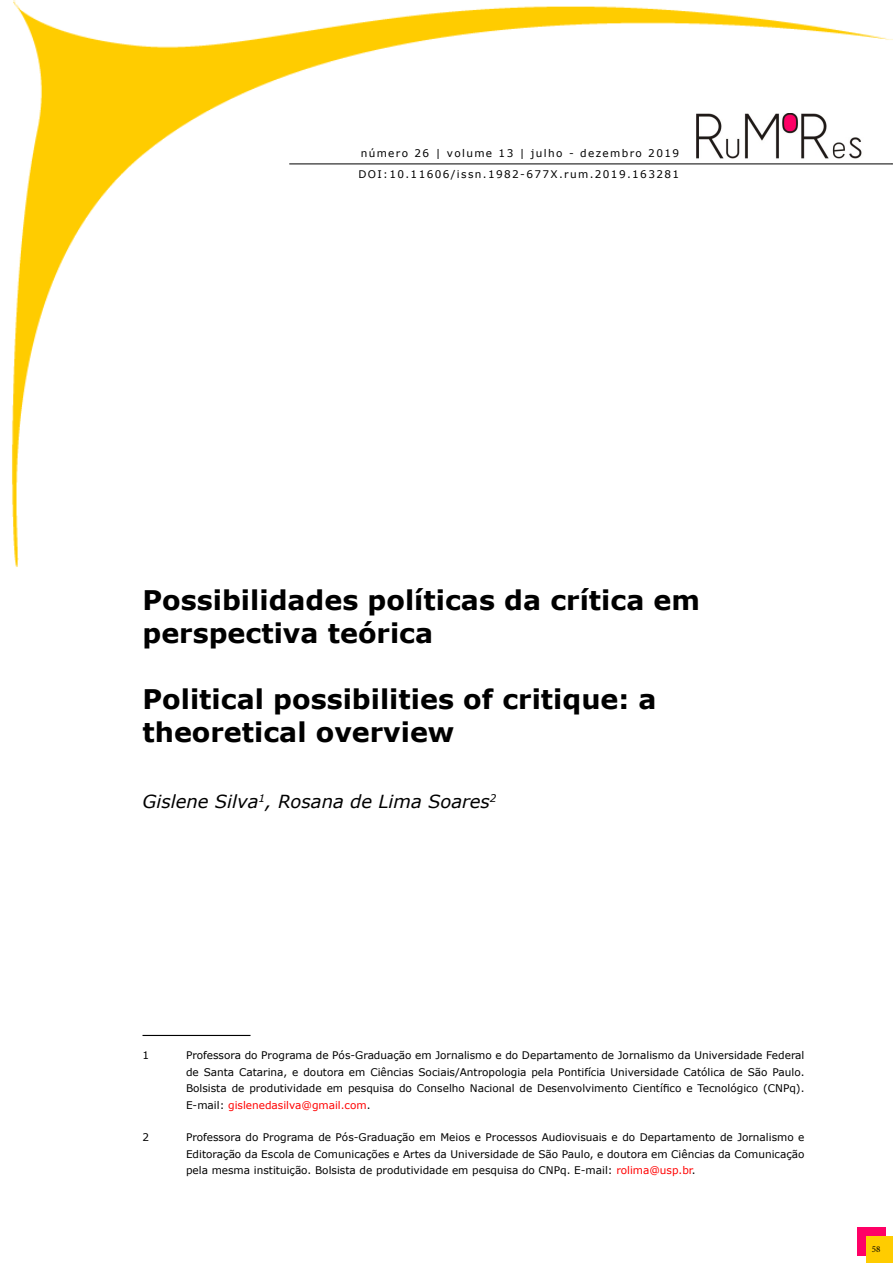
<style>
.page{position:relative;width:893px;height:1263px;background:#fff}
.page>*{position:absolute;margin:0;border:0;box-sizing:border-box;transform-origin:0 0}
.t1{font:700 27px/33.2px "Verdana";color:#000}
.t2{font:italic 18px "Verdana";color:#000}
.t3{font:10.5px/16.5px "Verdana";color:#000;text-align:justify}
.t4{font:10.5px "Verdana";letter-spacing:.13em;color:#000}
.t5{font:9px "Minion Pro";color:#000}
.s1{color:#f00}
</style>
<div class="page">
<div style="left:857px;top:1227px;width:29px;height:28px;background:#f06"></div>
<div style="left:866px;top:1236px;width:27px;height:27px;background:#fc0"></div>
<img style="left:12px;top:0;width:881px;height:567px">
<hr style="left:289px;top:164px;width:604px;height:1px;background:#000">
<hr style="left:142px;top:1035px;width:108px;height:1px;background:#000">
<p class="t4" style="left:361px;top:146px;width:320px">número 26 | volume 13 | julho - dezembro 2019</p>
<p class="t4" style="left:358px;top:167px;width:322px">DOI:10.11606/issn.1982-677X.rum.2019.163281</p>
<h1 class="t1" style="left:142px;top:582px;width:559px">Possibilidades políticas da crítica em perspectiva teórica</h1>
<h1 class="t1" style="left:142px;top:682px;width:516px">Political possibilities of critique: a theoretical overview</h1>
<h2 class="t2" style="left:142px;top:789px;width:356px">Gislene Silva<sup>1</sup>, Rosana de Lima Soares<sup>2</sup></h2>
<p class="t3" style="left:142px;top:1047px;width:8px">1</p>
<p class="t3" style="left:186px;top:1047px;width:620px">Professora do Programa de Pós-Graduação em Jornalismo e do Departamento de Jornalismo da Universidade Federal de Santa Catarina, e doutora em Ciências Sociais/Antropologia pela Pontifícia Universidade Católica de São Paulo.<br>Bolsista de produtividade em pesquisa do Conselho Nacional de Desenvolvimento Científico e Tecnológico (CNPq).<br>E-mail: <span class="s1">gislenedasilva@gmail.com</span>.</p>
<p class="t3" style="left:142px;top:1129px;width:8px">2</p>
<p class="t3" style="left:186px;top:1129px;width:620px">Professora do Programa de Pós-Graduação em Meios e Processos Audiovisuais e do Departamento de Jornalismo e Editoração da Escola de Comunicações e Artes da Universidade de São Paulo, e doutora em Ciências da Comunicação pela mesma instituição. Bolsista de produtividade em pesquisa do CNPq. E-mail: <span class="s1">rolima@usp.br</span>.</p>
<p class="t5" style="left:872px;top:1243px;width:10px">58</p>
</div>
